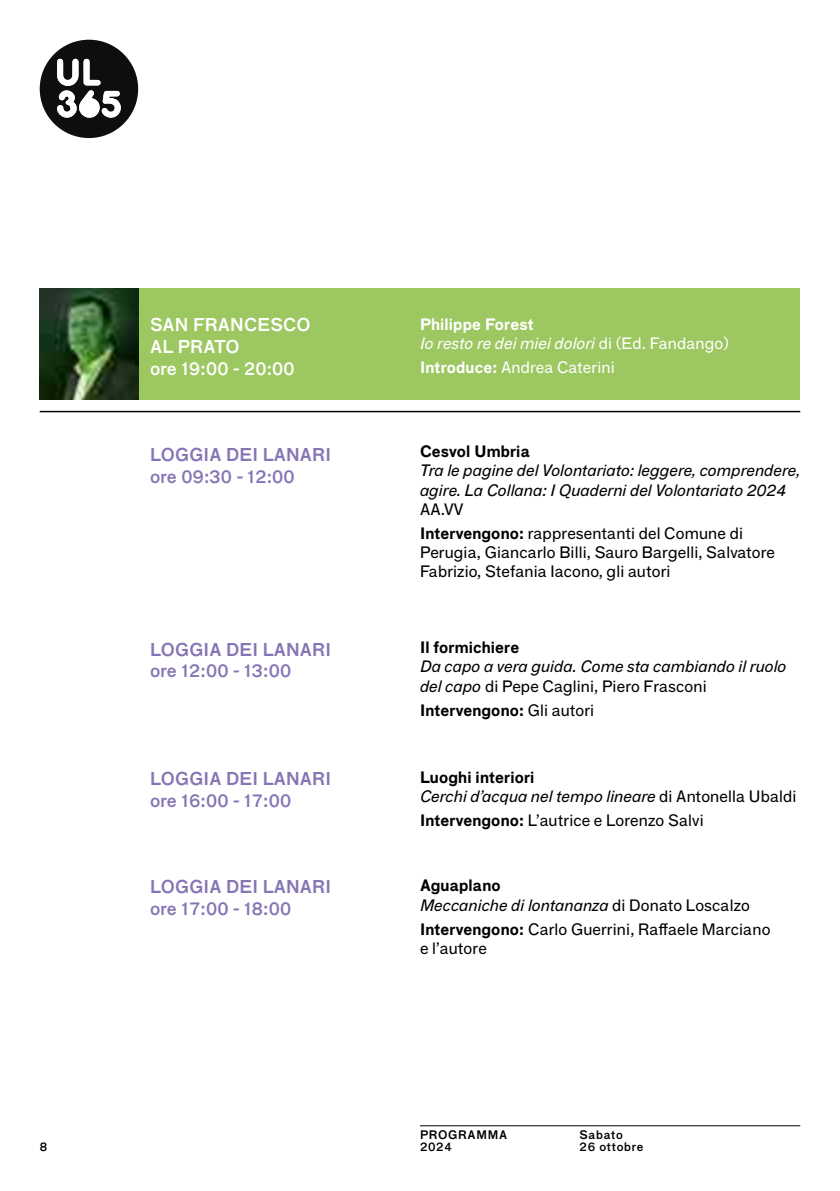
<style>
.page{position:relative;width:840px;height:1191px;background:#fff}
.page>*{position:absolute;margin:0;border:0;box-sizing:border-box;transform-origin:0 0}
.t1{font:18px/21.6px "F Grotesk Demi";letter-spacing:.01em;color:#8675b4}
.t2{font:18px/21.6px "F Grotesk Demi";letter-spacing:.01em;color:#fff}
.t3{font:italic 16px/19.2px "F Grotesk";letter-spacing:.01em;color:#000}
.t4{font:16px/19.2px "F Grotesk";letter-spacing:.01em;color:#000}
.t5{font:italic 16px/19.2px "F Grotesk";letter-spacing:.01em;color:#fff}
.t6{font:700 16px "F Grotesk";letter-spacing:.01em;color:#000}
.t7{font:16px "F Grotesk";letter-spacing:.01em;color:#fff}
.t8{font:12px/12px "F Grotesk Demi";letter-spacing:.06em;color:#000}
.s1{font-weight:700;font-style:normal}
.s2{font-style:normal}
.s3{font-weight:700}
.s4{font-weight:400}
</style>
<div class="page">
<div style="left:40px;top:288px;width:759px;height:111px;background:#9cc761"></div>
<hr style="left:420px;top:1125px;width:379px;height:1px;background:#000">
<svg style="left:40px;top:40px;width:98px;height:98px"></svg>
<hr style="left:40px;top:411px;width:759px;height:1px;background:#000">
<img style="left:39px;top:288px;width:99px;height:111px">
<p class="t2" style="left:150px;top:313px;width:162px">SAN FRANCESCO<br>AL PRATO<br>ore 19:00 - 20:00</p>
<p class="t5" style="left:420px;top:313px;width:310px"><span class="s1">Philippe Forest<br></span>Io resto re dei miei dolori <span class="s2">di (Ed. Fandango)</span></p>
<p class="t7" style="left:420px;top:356px;width:196px"><span class="s3">Introduce:</span> Andrea Caterini</p>
<p class="t1" style="left:150px;top:442px;width:182px">LOGGIA DEI LANARI ore 09:30 - 12:00</p>
<p class="t6" style="left:420px;top:439px;width:111px">Cesvol Umbria</p>
<p class="t3" style="left:420px;top:460px;width:381px">Tra le pagine del Volontariato: leggere, comprendere, agire. La Collana: I Quaderni del Volontariato 2024</p>
<p class="t4" style="left:420px;top:496px;width:324px;line-height:24px">AA.VV<br><span class="s3">Intervengono:</span> rappresentanti del Comune di</p>
<p class="t4" style="left:420px;top:541px;width:356px">Perugia, Giancarlo Billi, Sauro Bargelli, Salvatore<br>Fabrizio, Stefania Iacono, gli autori</p>
<p class="t1" style="left:150px;top:637px;width:182px">LOGGIA DEI LANARI ore 12:00 - 13:00</p>
<p class="t6" style="left:420px;top:635px;width:101px">Il formichiere</p>
<p class="t3" style="left:420px;top:656px;width:367px">Da capo a vera guida. Come sta cambiando il ruolo del capo <span class="s2">di Pepe Caglini, Piero Frasconi</span></p>
<p class="t6" style="left:420px;top:698px;width:176px">Intervengono: <span class="s4">Gli autori</span></p>
<p class="t1" style="left:150px;top:766px;width:182px">LOGGIA DEI LANARI ore 16:00 - 17:00</p>
<p class="t3" style="left:420px;top:766px;width:378px"><span class="s1">Luoghi interiori<br></span>Cerchi d’acqua nel tempo lineare <span class="s2">di Antonella Ubaldi</span></p>
<p class="t4" style="left:420px;top:809px;width:285px"><span class="s3">Intervengono:</span> L’autrice e Lorenzo Salvi</p>
<p class="t1" style="left:150px;top:874px;width:182px">LOGGIA DEI LANARI ore 17:00 - 18:00</p>
<p class="t3" style="left:420px;top:875px;width:331px"><span class="s1">Aguaplano<br></span>Meccaniche di lontananza <span class="s2">di Donato Loscalzo</span></p>
<p class="t4" style="left:420px;top:918px;width:352px"><span class="s3">Intervengono:</span> Carlo Guerrini, Raffaele Marciano e l’autore</p>
<p class="t8" style="left:420px;top:1128px;width:89px">PROGRAMMA<br>2024</p>
<p class="t8" style="left:579px;top:1128px;width:45px">Sabato</p>
<p class="t8" style="left:40px;top:1140px;width:9px">8</p>
<p class="t8" style="left:579px;top:1140px;width:65px">26 ottobre</p>
</div>
